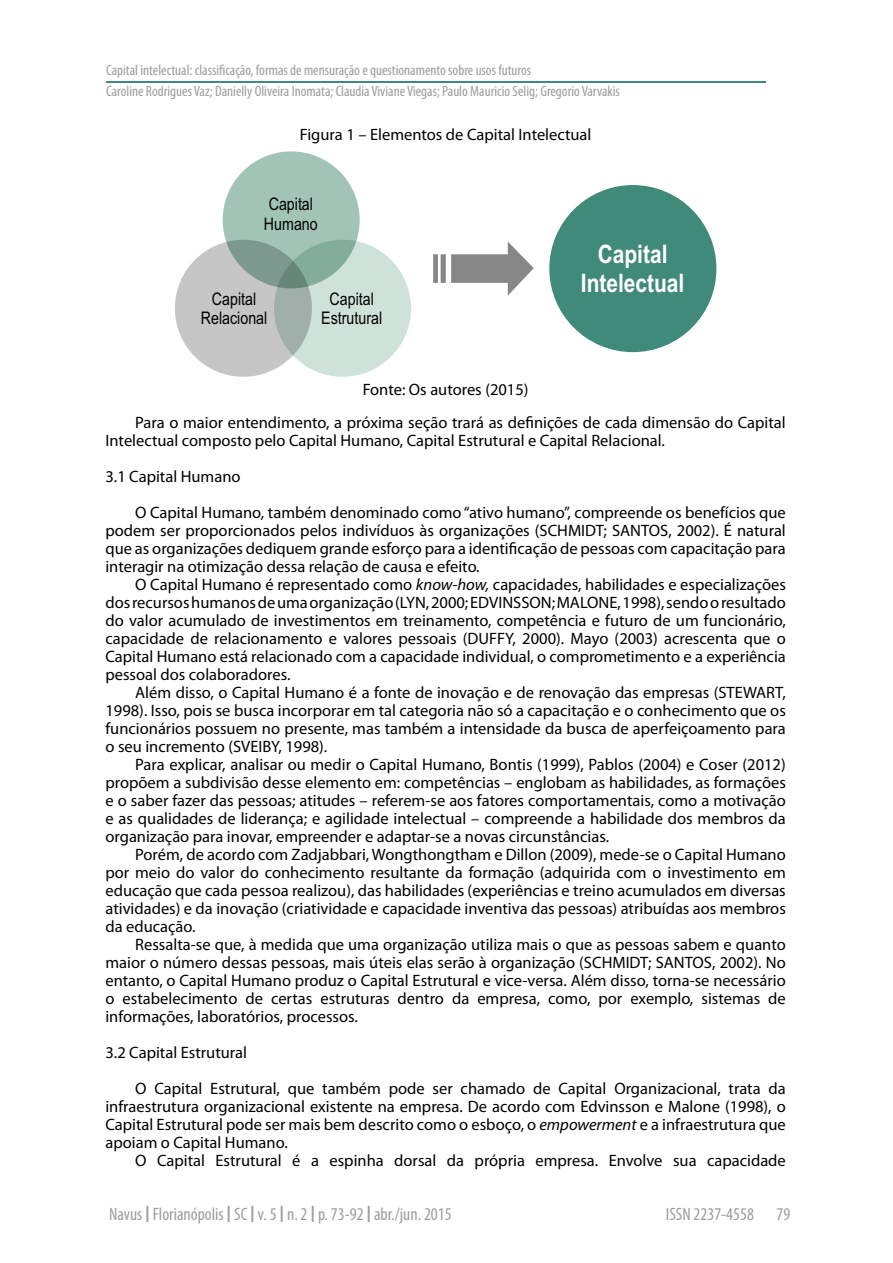
<style>
.page{position:relative;width:893px;height:1263px;background:#fff}
.page>*{position:absolute;margin:0;border:0;box-sizing:border-box;transform-origin:0 0}
.t1{font:700 25.5px/29.1px "Arial Narrow";color:#fff;text-align:center}
.t2{font:condensed 18px "Myriad Pro";color:#9d9d9c}
.t3{font:17.4px/19.6px "Arial Narrow";color:#000;text-align:center}
.t4{font:16.5px/18px "Myriad Pro";color:#000;text-align:justify}
.t5{font:condensed 15px/21px "Myriad Pro";color:#9d9d9c}
.s1{font-style:italic}
.s2{font-size:24px}
</style>
<div class="page">
<hr style="left:106px;top:81px;width:660px;height:2px;background:#408a79">
<div style="left:175px;top:240px;width:137px;height:137px;background:#c6c6c6;border-radius:50%"></div>
<svg style="left:274px;top:240px;width:137px;height:137px;background:#c7dad2"></svg>
<svg style="left:223px;top:151px;width:137px;height:137px;background:#98baad"></svg>
<div style="left:549px;top:185px;width:167px;height:167px;background:#408a79;border-radius:50%"></div>
<svg style="left:433px;top:242px;width:101px;height:54px"></svg>
<p class="t5" style="left:106px;top:60px;width:515px">Capital intelectual: classificação, formas de mensuração e questionamento sobre usos futuros<br>Caroline Rodrigues Vaz; Danielly Oliveira Inomata; Claudia Viviane Viegas; Paulo Mauricio Selig; Gregorio Varvakis</p>
<p class="t4" style="left:300px;top:125px;width:293px">Figura 1 – Elementos de Capital Intelectual</p>
<p class="t3" style="left:264px;top:193px;width:55px;text-align:left">Capital<br>Humano</p>
<p class="t3" style="left:201px;top:288px;width:68px">Capital<br>Relacional</p>
<p class="t3" style="left:321px;top:288px;width:62px">Capital<br>Estrutural</p>
<h1 class="t1" style="left:581px;top:238px;width:105px">Capital<br>Intelectual</h1>
<p class="t4" style="left:135px;top:373px;width:652px;line-height:33px;text-indent:227px">Fonte: Os autores (2015)<br>Para o maior entendimento, a próxima seção trará as definições de cada dimensão do Capital</p>
<p class="t4" style="left:105px;top:422px;width:561px;line-height:36px">Intelectual composto pelo Capital Humano, Capital Estrutural e Capital Relacional.<br>3.1 Capital Humano</p>
<p class="t4" style="left:105px;top:503px;width:682px;text-indent:30px">O Capital Humano, também denominado como “ativo humano”, compreende os benefícios que podem ser proporcionados pelos indivíduos às organizações (SCHMIDT; SANTOS, 2002). É natural que as organizações dediquem grande esforço para a identificação de pessoas com capacitação para interagir na otimização dessa relação de causa e efeito.</p>
<p class="t4" style="left:105px;top:575px;width:682px;text-indent:30px">O Capital Humano é representado como <span class="s1">know-how,</span> capacidades, habilidades e especializações dos recursos humanos de uma organização (LYN, 2000; EDVINSSON; MALONE, 1998), sendo o resultado do valor acumulado de investimentos em treinamento, competência e futuro de um funcionário, capacidade de relacionamento e valores pessoais (DUFFY, 2000). Mayo (2003) acrescenta que o Capital Humano está relacionado com a capacidade individual, o comprometimento e a experiência pessoal dos colaboradores.</p>
<p class="t4" style="left:105px;top:683px;width:682px;text-indent:30px">Além disso, o Capital Humano é a fonte de inovação e de renovação das empresas (STEWART, 1998). Isso, pois se busca incorporar em tal categoria não só a capacitação e o conhecimento que os funcionários possuem no presente, mas também a intensidade da busca de aperfeiçoamento para o seu incremento (SVEIBY, 1998).</p>
<p class="t4" style="left:105px;top:755px;width:682px;text-indent:30px">Para explicar, analisar ou medir o Capital Humano, Bontis (1999), Pablos (2004) e Coser (2012) propõem a subdivisão desse elemento em: competências – englobam as habilidades, as formações e o saber fazer das pessoas; atitudes – referem-se aos fatores comportamentais, como a motivação e as qualidades de liderança; e agilidade intelectual – compreende a habilidade dos membros da organização para inovar, empreender e adaptar-se a novas circunstâncias.</p>
<p class="t4" style="left:105px;top:845px;width:682px;text-indent:30px">Porém, de acordo com Zadjabbari, Wongthongtham e Dillon (2009), mede-se o Capital Humano por meio do valor do conhecimento resultante da formação (adquirida com o investimento em educação que cada pessoa realizou), das habilidades (experiências e treino acumulados em diversas atividades) e da inovação (criatividade e capacidade inventiva das pessoas) atribuídas aos membros da educação.</p>
<p class="t4" style="left:105px;top:935px;width:682px;text-indent:30px">Ressalta-se que, à medida que uma organização utiliza mais o que as pessoas sabem e quanto maior o número dessas pessoas, mais úteis elas serão à organização (SCHMIDT; SANTOS, 2002). No entanto, o Capital Humano produz o Capital Estrutural e vice-versa. Além disso, torna-se necessário o estabelecimento de certas estruturas dentro da empresa, como, por exemplo, sistemas de informações, laboratórios, processos.</p>
<p class="t4" style="left:135px;top:1034px;width:652px;line-height:36px;text-indent:-30px">3.2 Capital Estrutural<br>O Capital Estrutural, que também pode ser chamado de Capital Organizacional, trata da</p>
<p class="t4" style="left:105px;top:1097px;width:682px">infraestrutura organizacional existente na empresa. De acordo com Edvinsson e Malone (1998), o Capital Estrutural pode ser mais bem descrito como o esboço, o <span class="s1">empowerment</span> e a infraestrutura que apoiam o Capital Humano.</p>
<p class="t4" style="left:135px;top:1151px;width:652px">O Capital Estrutural é a espinha dorsal da própria empresa. Envolve sua capacidade</p>
<p class="t2" style="left:109px;top:1203px;width:344px">Navus <span class="s2">I</span> Florianópolis <span class="s2">I</span> SC <span class="s2">I</span> v. 5 <span class="s2">I</span> n. 2 <span class="s2">I</span> p. 73-92 <span class="s2">I</span> abr./jun. 2015</p>
<p class="t2" style="left:666px;top:1203px;width:90px">ISSN 2237-4558</p>
<p class="t2" style="left:777px;top:1203px;width:15px">79</p>
</div>
